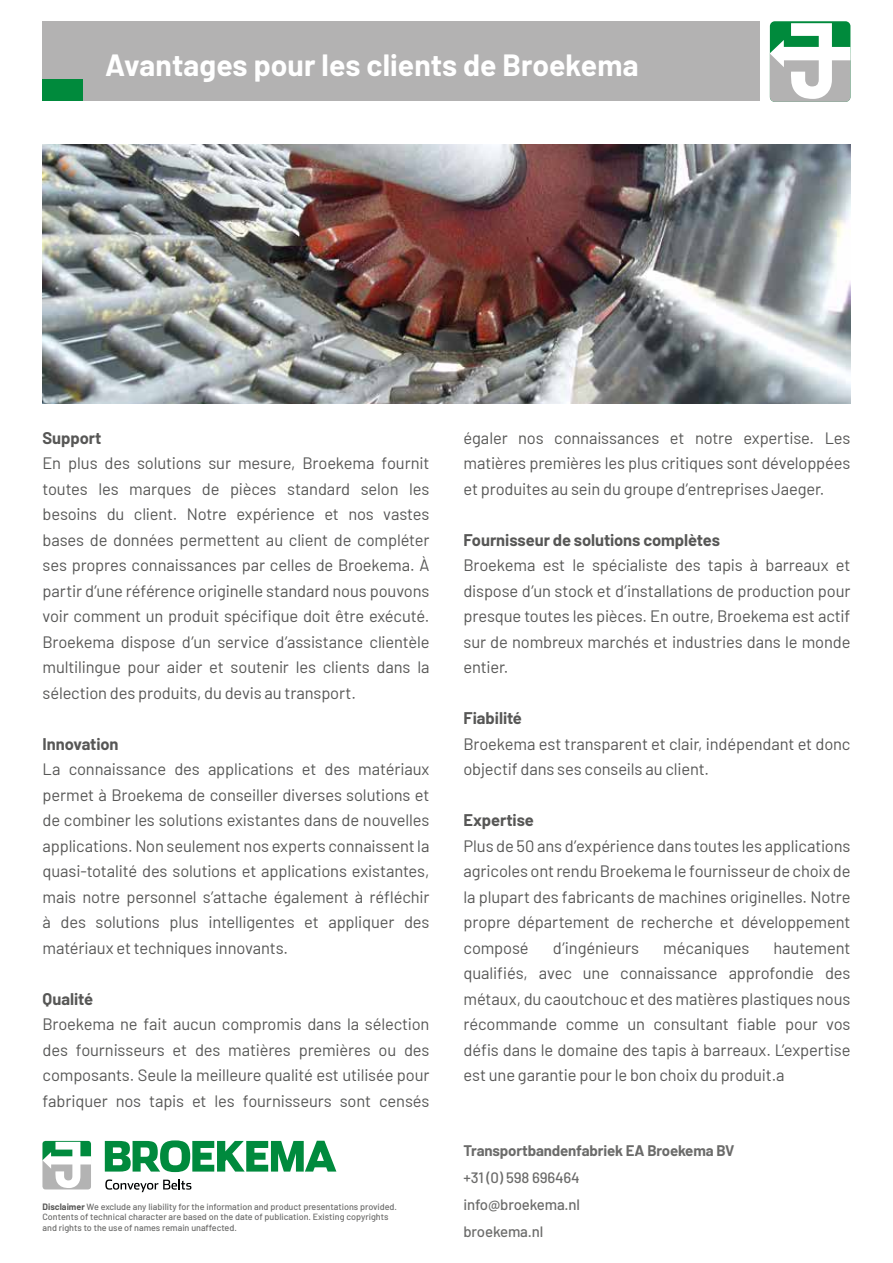
<style>
.page{position:relative;width:893px;height:1263px;background:#fff}
.page>*{position:absolute;margin:0;border:0;box-sizing:border-box;transform-origin:0 0}
.t1{font:700 30px "Barlow";color:#fff}
.t2{font:16.5px/25.5px "Barlow";letter-spacing:-.01em;color:#575756;text-align:justify}
.t3{font:700 16.5px "Barlow";letter-spacing:-.005em;color:#575756}
.t4{font:500 15px/27px "Barlow";letter-spacing:-.01em;color:#6b6b6a;text-align:justify}
.t5{font:700 15px "Barlow";letter-spacing:-.01em;color:#6b6b6a}
.t6{font:500 9px/10.8px "Barlow";color:#6b6b6a}
.s1{font-weight:700;color:#575756}
</style>
<div class="page">
<div style="left:43px;top:21px;width:717px;height:80px;background:#b3b2b2"></div>
<div style="left:43px;top:79px;width:40px;height:22px;background:#008a3c"></div>
<div style="left:770px;top:21px;width:80px;height:81px;background:#008a3c;border-radius:5px"></div>
<svg style="left:770px;top:23px;width:80px;height:79px"></svg>
<svg style="left:42px;top:1141px;width:49px;height:48px"></svg>
<svg style="left:105px;top:1140px;width:231px;height:32px"></svg>
<svg style="left:105px;top:1179px;width:86px;height:13px"></svg>
<img style="left:43px;top:145px;width:807px;height:259px">
<h1 class="t1" style="left:105px;top:43px;width:535px">Avantages pour les clients de Broekema</h1>
<p class="t3" style="left:43px;top:426px;width:61px">Support</p>
<p class="t2" style="left:43px;top:449px;width:388px">En plus des solutions sur mesure, Broekema fournit toutes les marques de pièces standard selon les besoins du client. Notre expérience et nos vastes bases de données permettent au client de compléter ses propres connaissances par celles de Broekema. À partir d’une référence originelle standard nous pouvons voir comment un produit spécifique doit être exécuté.<br>Broekema dispose d’un service d’assistance clientèle multilingue pour aider et soutenir les clients dans la sélection des produits, du devis au transport.</p>
<p class="t3" style="left:43px;top:732px;width:78px">Innovation</p>
<p class="t2" style="left:43px;top:755px;width:388px">La connaissance des applications et des matériaux permet à Broekema de conseiller diverses solutions et de combiner les solutions existantes dans de nouvelles applications. Non seulement nos experts connaissent la quasi-totalité des solutions et applications existantes, mais notre personnel s’attache également à réfléchir à des solutions plus intelligentes et appliquer des matériaux et techniques innovants.</p>
<p class="t3" style="left:43px;top:987px;width:52px">Qualité</p>
<p class="t2" style="left:43px;top:1010px;width:388px">Broekema ne fait aucun compromis dans la sélection des fournisseurs et des matières premières ou des composants. Seule la meilleure qualité est utilisée pour fabriquer nos tapis et les fournisseurs sont censés</p>
<p class="t6" style="left:43px;top:1200px;width:356px"><span class="s1">Disclaimer</span> We exclude any liability for the information and product presentations provided.<br>Contents of technical character are based on the date of publication. Existing copyrights and rights to the use of names remain unaffected.</p>
<p class="t2" style="left:463px;top:424px;width:388px">égaler nos connaissances et notre expertise. Les matières premières les plus critiques sont développées et produites au sein du groupe d’entreprises Jaeger.</p>
<p class="t3" style="left:463px;top:527px;width:258px">Fournisseur de solutions complètes</p>
<p class="t2" style="left:463px;top:551px;width:388px">Broekema est le spécialiste des tapis à barreaux et dispose d’un stock et d’installations de production pour presque toutes les pièces. En outre, Broekema est actif sur de nombreux marchés et industries dans le monde entier.</p>
<p class="t3" style="left:463px;top:706px;width:60px">Fiabilité</p>
<p class="t2" style="left:463px;top:730px;width:388px">Broekema est transparent et clair, indépendant et donc objectif dans ses conseils au client.</p>
<p class="t3" style="left:463px;top:808px;width:72px">Expertise</p>
<p class="t2" style="left:463px;top:832px;width:388px">Plus de 50 ans d’expérience dans toutes les applications agricoles ont rendu Broekema le fournisseur de choix de la plupart des fabricants de machines originelles. Notre propre département de recherche et développement composé</p>
<p class="t2" style="left:553px;top:934px;width:88px">d’ingénieurs</p>
<p class="t2" style="left:663px;top:934px;width:88px">mécaniques</p>
<p class="t2" style="left:463px;top:934px;width:388px;text-indent:310px">hautement qualifiés, avec une connaissance approfondie des métaux, du caoutchouc et des matières plastiques nous récommande comme un consultant fiable pour vos défis dans le domaine des tapis à barreaux. L’expertise est une garantie pour le bon choix du produit.a</p>
<p class="t5" style="left:463px;top:1140px;width:272px">Transportbandenfabriek EA Broekema BV</p>
<p class="t4" style="left:463px;top:1163px;width:118px">+31 (0) 598 696464 info@broekema.nl broekema.nl</p>
</div>
